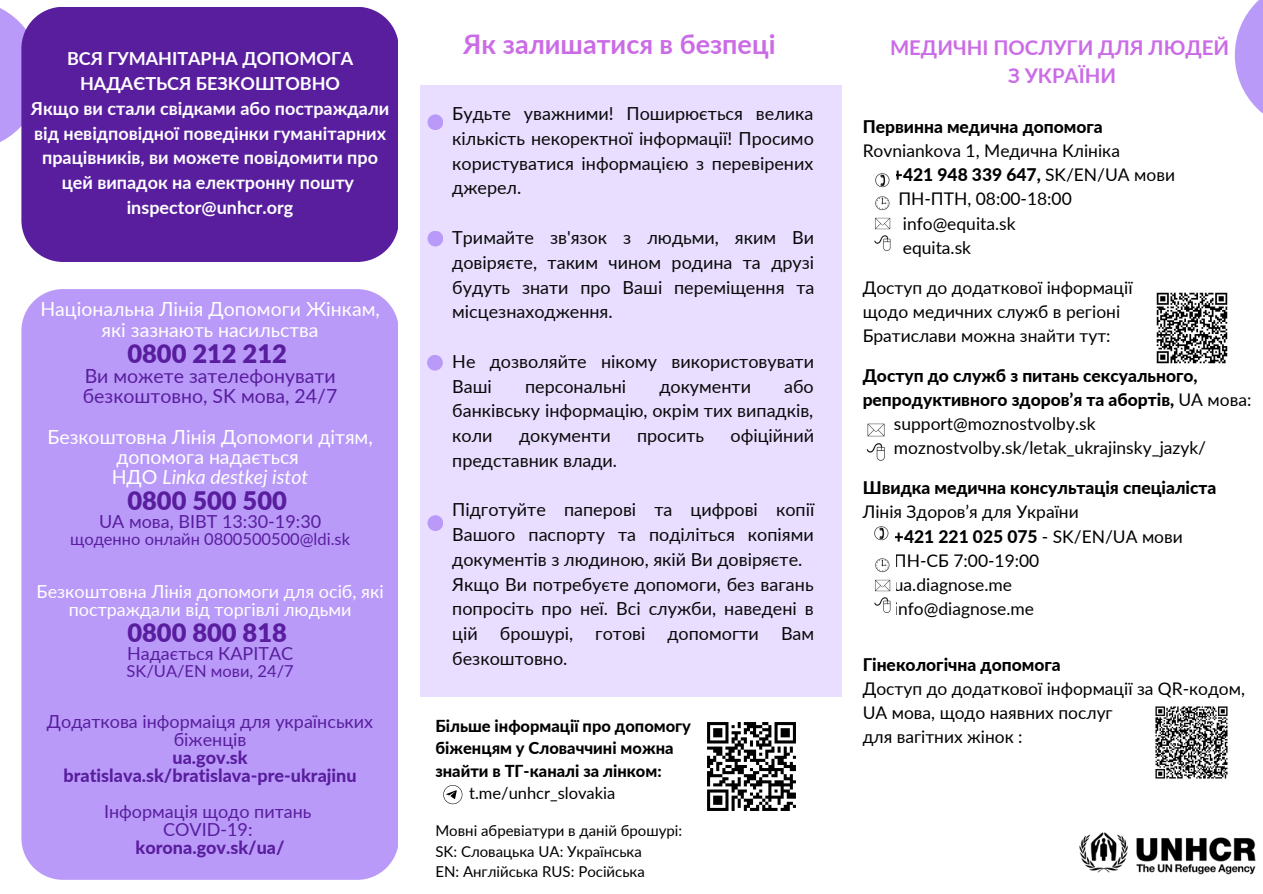
<style>
.page{position:relative;width:1263px;height:894px;background:#fff}
.page>*{position:absolute;margin:0;border:0;box-sizing:border-box;transform-origin:0 0}
.t1{font:700 27px "Lato";color:#cb6ce6}
.t2{font:900 25.5px "Lato";color:#591e9e}
.t3{font:700 20.4px/28px "Lato";color:#cb6ce6;text-align:center}
.t4{font:19.5px/20.2px "Lato";color:#fff;text-align:center}
.t5{font:19.5px/20.2px "Lato";color:#591e9e}
.t6{font:18px/24.8px "Lato";color:#090909;text-align:justify}
.t7{font:700 18px/24.8px "Lato";color:#fff;text-align:center}
.t8{font:18px/18px "Lato";color:#591e9e;text-align:center}
.t9{font:18px/18px "Lato";color:#fff;text-align:center}
.t10{font:800 18px/18px "Lato";color:#591e9e;text-align:center}
.t11{font:17.4px/24.2px "Lato";color:#000}
.t12{font:800 17.4px "Lato";color:#000}
.t13{font:800 16.5px/22.5px "Lato";color:#000}
.t14{font:16.5px "Lato";color:#591e9e}
.t15{font:16.5px "Lato";color:#000}
.t16{font:15px/20.2px "Lato";color:#000}
.s1{font-style:italic}
.s2{font-weight:400}
.s3{font-weight:800}
</style>
<div class="page">
<svg style="left:0;top:8px;width:21px;height:134px;background:#c0a4f8"></svg>
<div style="left:421px;top:86px;width:420px;height:610px;background:#e9deff"></div>
<img style="left:1155px;top:706px;width:73px;height:73px">
<div style="left:427px;top:114px;width:16px;height:16px;background:#b99af8;border-radius:50%"></div>
<div style="left:427px;top:230px;width:16px;height:16px;background:#b99af8;border-radius:50%"></div>
<div style="left:427px;top:355px;width:16px;height:15px;background:#b99af8;border-radius:50%"></div>
<img style="left:1156px;top:292px;width:72px;height:72px">
<svg style="left:1235px;top:0;width:28px;height:114px;fill:#b99af8"></svg>
<div style="left:21px;top:7px;width:377px;height:255px;background:#591e9e"></div>
<div style="left:427px;top:515px;width:16px;height:16px;background:#b99af8;border-radius:50%"></div>
<img style="left:866px;top:423px;width:19px;height:38px">
<div style="left:21px;top:289px;width:377px;height:590px;background:#b99af8"></div>
<svg style="left:443px;top:785px;width:19px;height:19px"></svg>
<img style="left:707px;top:722px;width:89px;height:89px">
<img style="left:1079px;top:832px;width:177px;height:43px">
<img style="left:874px;top:173px;width:17px;height:78px">
<img style="left:874px;top:526px;width:15px;height:15px">
<img style="left:874px;top:558px;width:17px;height:55px">
<p class="t7" style="left:31px;top:46px;width:360px">ВСЯ ГУМАНІТАРНА ДОПОМОГА<br>НАДАЄТЬСЯ БЕЗКОШТОВНО<br>Якщо ви стали свідками або постраждали від невідповідної поведінки гуманітарних працівників, ви можете повідомити про цей випадок на електронну пошту inspector@unhcr.org</p>
<p class="t4" style="left:40px;top:298px;width:341px">Національна Лінія Допомоги Жінкам, які зазнають насильства</p>
<h2 class="t2" style="left:127px;top:337px;width:161px">0800 212 212</h2>
<p class="t5" style="left:83px;top:365px;width:256px">Ви можете зателефонувати безкоштовно, SK мова, 24/7</p>
<p class="t4" style="left:47px;top:426px;width:327px">Безкоштовна Лінія Допомоги дітям, допомога надається<br>НДО <span class="s1">Linka destkej istot</span></p>
<h2 class="t2" style="left:127px;top:484px;width:161px">0800 500 500</h2>
<p class="t8" style="left:99px;top:512px;width:224px">UA мова, ВІВТ 13:30-19:30</p>
<p class="t14" style="left:70px;top:528px;width:281px">щоденно онлайн 0800500500@ldi.sk</p>
<p class="t9" style="left:37px;top:581px;width:349px">Безкоштовна Лінія допомоги для осіб, які постраждали від торгівлі людьми</p>
<h2 class="t2" style="left:127px;top:616px;width:161px">0800 800 818</h2>
<p class="t8" style="left:127px;top:643px;width:168px">Надається КАРІТАС</p>
<p class="t14" style="left:127px;top:660px;width:169px">SK/UA/EN мови, 24/7</p>
<p class="t8" style="left:47px;top:712px;width:328px">Додаткова інформаіця для українських біженців</p>
<p class="t10" style="left:64px;top:748px;width:295px">ua.gov.sk bratislava.sk/bratislava-pre-ukrajinu</p>
<p class="t8" style="left:104px;top:802px;width:209px">Інформація щодо питань<br>COVID-19:</p>
<p class="t10" style="left:136px;top:838px;width:151px">korona.gov.sk/ua/</p>
<h1 class="t1" style="left:463px;top:27px;width:314px">Як залишатися в безпеці</h1>
<p class="t6" style="left:452px;top:101px;width:363px">Будьте уважними! Поширюється велика кількість некоректної інформації! Просимо користуватися інформацією з перевірених джерел.</p>
<p class="t6" style="left:452px;top:224px;width:364px">Тримайте зв'язок з людьми, яким Ви довіряєте, таким чином родина та друзі будуть знати про Ваші переміщення та місцезнаходження.</p>
<p class="t6" style="left:452px;top:348px;width:363px">Не дозволяйте нікому використовувати<br>Ваші</p>
<p class="t6" style="left:525px;top:373px;width:103px">персональні</p>
<p class="t6" style="left:659px;top:373px;width:93px">документи</p>
<p class="t6" style="left:452px;top:373px;width:363px;text-indent:332px">або банківську інформацію, окрім тих випадків, коли</p>
<p class="t6" style="left:519px;top:422px;width:93px">документи</p>
<p class="t6" style="left:637px;top:422px;width:69px">просить</p>
<p class="t6" style="left:730px;top:422px;width:85px">офіційний</p>
<p class="t6" style="left:452px;top:447px;width:166px">представник влади.</p>
<p class="t6" style="left:452px;top:497px;width:364px;text-align:left">Підготуйте паперові та цифрові копії Вашого паспорту та поділіться копіями документів з людиною, якій Ви довіряєте.<br>Якщо Ви потребуєте допомоги, без вагань попросіть про неї. Всі служби, наведені в цій брошурі, готові допомогти Вам безкоштовно.</p>
<p class="t13" style="left:435px;top:713px;width:257px">Більше інформації про допомогу біженцям у Словаччині можна знайти в ТГ-каналі за лінком:</p>
<p class="t15" style="left:469px;top:782px;width:148px">t.me/unhcr_slovakia</p>
<p class="t16" style="left:435px;top:820px;width:248px">Мовні абревіатури в даній брошурі:<br>SK: Словацька UA: Українська<br>EN: Англійська RUS: Російська</p>
<p class="t3" style="left:890px;top:33px;width:341px">МЕДИЧНІ ПОСЛУГИ ДЛЯ ЛЮДЕЙ<br>З УКРАЇНИ</p>
<p class="t12" style="left:863px;top:116px;width:242px">Первинна медична допомога</p>
<p class="t11" style="left:863px;top:138px;width:259px">Rovniankova 1, Медична Клініка</p>
<p class="t12" style="left:893px;top:164px;width:284px">+421 948 339 647, <span class="s2">SK/EN/UA мови</span></p>
<p class="t11" style="left:898px;top:186px;width:175px">ПН-ПТН, 08:00-18:00</p>
<p class="t11" style="left:903px;top:211px;width:114px">info@equita.sk</p>
<p class="t11" style="left:903px;top:235px;width:70px">equita.sk</p>
<p class="t11" style="left:863px;top:275px;width:271px">Доступ до додаткової інформації щодо медичних служб в регіоні<br>Братислави можна знайти тут:</p>
<p class="t12" style="left:863px;top:364px;width:336px">Доступ до служб з питань сексуального,</p>
<p class="t12" style="left:863px;top:389px;width:390px">репродуктивного здоров’я та абортів, <span class="s2">UA мова:</span></p>
<p class="t11" style="left:894px;top:411px;width:203px">support@moznostvolby.sk</p>
<p class="t11" style="left:894px;top:435px;width:314px">moznostvolby.sk/letak_ukrajinsky_jazyk/</p>
<p class="t12" style="left:863px;top:477px;width:355px">Швидка медична консультація спеціаліста</p>
<p class="t11" style="left:894px;top:499px;width:290px;text-indent:-31px">Лінія Здоров’я для України<br><span class="s3">+421 221 025 075</span> - SK/EN/UA мови<br>ПН-СБ 7:00-19:00<br>ua.diagnose.me<br>info@diagnose.me</p>
<p class="t12" style="left:863px;top:653px;width:200px">Гінекологічна допомога</p>
<p class="t11" style="left:863px;top:675px;width:384px">Доступ до додаткової інформації за QR-кодом,<br>UA мова, щодо наявних послуг<br>для вагітних жінок :</p>
</div>
